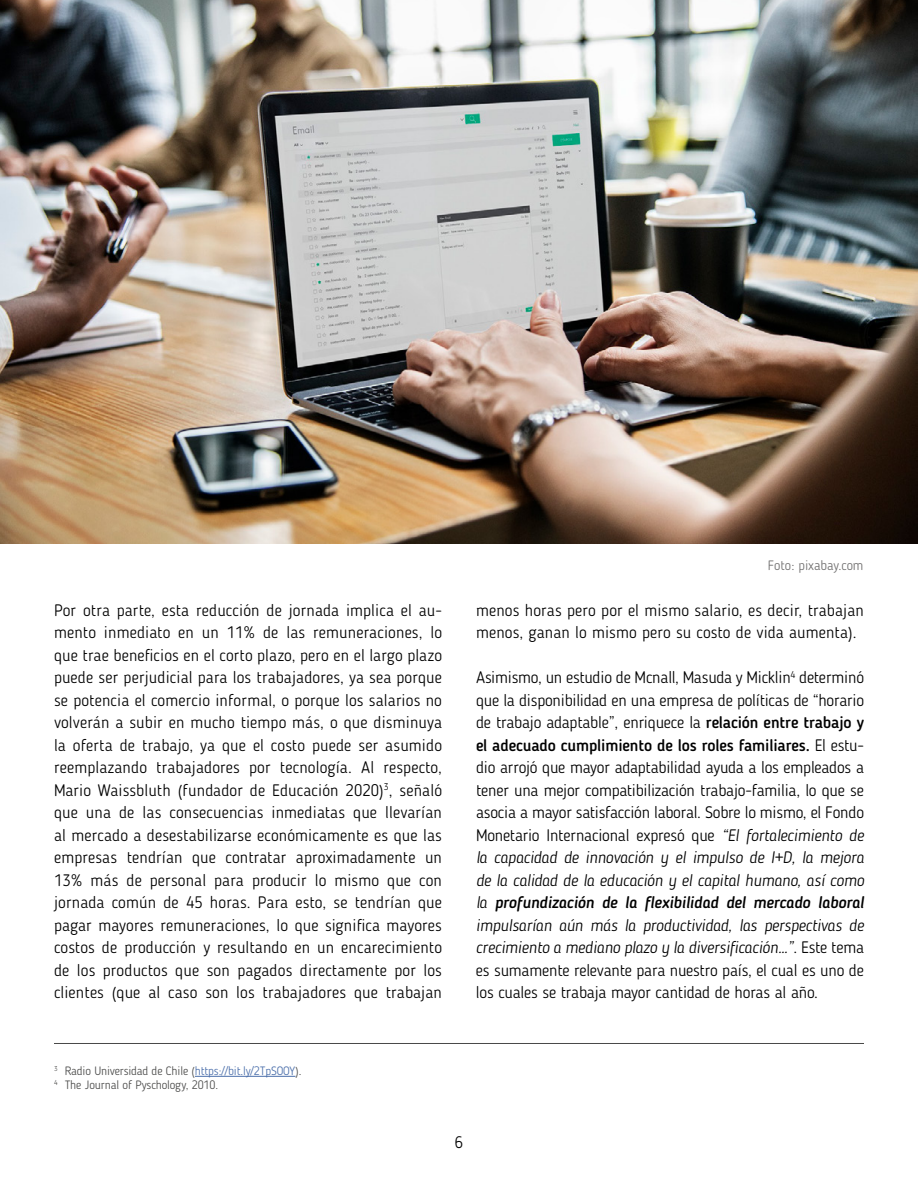
<style>
.page{position:relative;width:918px;height:1188px;background:#fff}
.page>*{position:absolute;margin:0;border:0;box-sizing:border-box;transform-origin:0 0}
.t1{font:300 16.5px/22.5px "Blogger Sans";letter-spacing:.01em;color:#000;text-align:justify}
.t2{font:300 13.5px "Blogger Sans";color:#706f6f}
.t3{font:300 12px/14.4px "Blogger Sans";letter-spacing:-.01em;color:#4a4a49}
.s1{font-weight:500}
.s2{font-style:italic}
.s3{font-weight:500;font-style:italic}
.s4{color:#4a6eaa}
</style>
<div class="page">
<img style="left:0;top:0;width:917px;height:543px">
<hr style="left:54px;top:1043px;width:810px;height:1px;background:#4a4a49">
<hr style="left:195px;top:1076px;width:100px;height:1px;background:#4a6eaa">
<p class="t2" style="left:768px;top:557px;width:97px">Foto: pixabay.com</p>
<p class="t1" style="left:54px;top:599px;width:390px">Por otra parte, esta reducción de jornada implica el au&shy;mento inmediato en un 11% de las remuneraciones, lo que trae beneficios en el corto plazo, pero en el largo plazo puede ser perjudicial para los trabajadores, ya sea porque se potencia el comercio informal, o porque los salarios no volverán a subir en mucho tiempo más, o que disminuya la oferta de trabajo, ya que el costo puede ser asumido reemplazando trabajadores por tecnología. Al respecto, Mario Waissbluth (fundador de Educación 2020)<sup>3</sup>, señaló que una de las consecuencias inmediatas que llevarían al mercado a desestabilizarse económicamente es que las empresas tendrían que contratar aproximadamente un 13% más de personal para producir lo mismo que con jornada común de 45 horas. Para esto, se tendrían que pagar mayores remuneraciones, lo que significa mayores costos de producción y resultando en un encarecimiento de los productos que son pagados directamente por los clientes (que al caso son los trabajadores que trabajan</p>
<p class="t1" style="left:476px;top:599px;width:389px">menos horas pero por el mismo salario, es decir, trabajan menos, ganan lo mismo pero su costo de vida aumenta).</p>
<p class="t1" style="left:476px;top:666px;width:390px">Asimismo, un estudio de Mcnall, Masuda y Micklin<sup>4</sup> determinó que la disponibilidad en una empresa de políticas de “horario de trabajo adaptable”, enriquece la <span class="s1">relación entre trabajo y el adecuado cumplimiento de los roles familiares.</span> El estu&shy;dio arrojó que mayor adaptabilidad ayuda a los empleados a tener una mejor compatibilización trabajo-familia, lo que se asocia a mayor satisfacción laboral. Sobre lo mismo, el Fondo Monetario Internacional expresó que <span class="s2">“El fortalecimiento de la capacidad de innovación y el impulso de I+D, la mejora de la calidad de la educación y el capital humano, así como la</span> <span class="s3">profundización de la flexibilidad del mercado laboral </span><span class="s2">impulsarían aún más la productividad, las perspectivas de crecimiento a mediano plazo y la diversificación…”</span>. Este tema es sumamente relevante para nuestro país, el cual es uno de los cuales se trabaja mayor cantidad de horas al año.</p>
<p class="t3" style="left:54px;top:1063px;width:249px"><sup>3</sup> Radio Universidad de Chile (<span class="s4">https://bit.ly/2TpSOOY</span>).<br><sup>4</sup> The Journal of Pyschology, 2010.</p>
<p class="t1" style="left:455px;top:1131px;width:10px">6</p>
</div>
